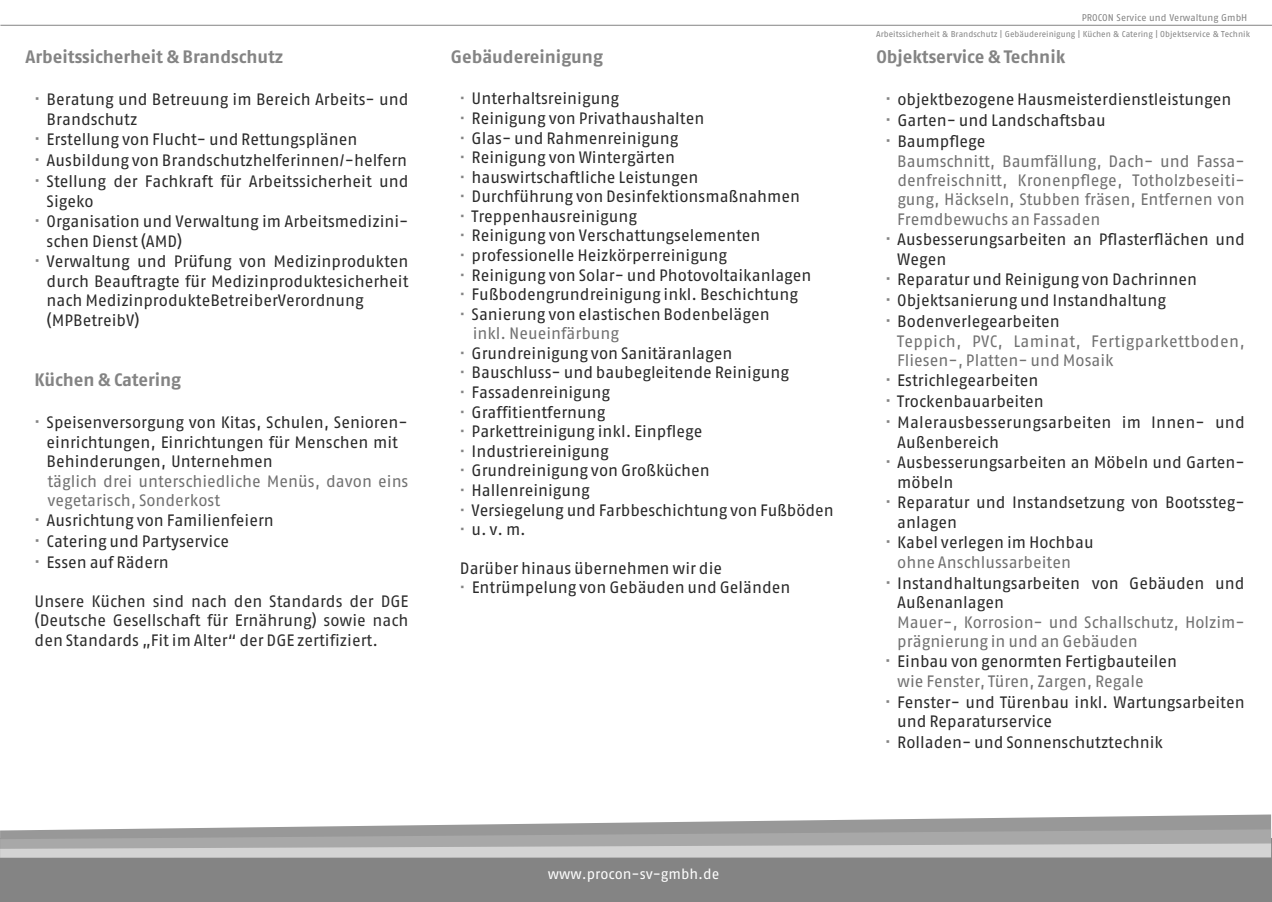
<style>
.page{position:relative;width:1272px;height:902px;background:#fff}
.page>*{position:absolute;margin:0;border:0;box-sizing:border-box;transform-origin:0 0}
.t1{font:700 18px "AWO Fago Office";letter-spacing:-.005em;color:#848484}
.t2{font:16.5px/19.6px "AWO Fago Office";color:#2a2a2a}
.t3{font:16.5px/19.4px "AWO Fago Office";color:#717171}
.t4{font:16.5px/19.4px "AWO Fago Office";color:#2d2d2d;text-align:justify}
.t5{font:16.5px/19.4px "AWO Fago Office";letter-spacing:.02em;color:#717171}
.t6{font:14.55px "AWO Fago Office";color:#fefefe}
.t7{font:9.75px "AWO Fago Office";color:#848484}
.t8{font:8.55px "AWO Fago Office";color:#848484}
</style>
<div class="page">
<div style="left:1px;top:838px;width:1270px;height:63px;background:#848484"></div>
<hr style="left:0;top:25px;width:1271px;height:1px;background:#848484">
<svg style="left:0;top:814px;width:1270px;height:43px"></svg>
<p class="t1" style="left:26px;top:49px;width:259px">Arbeitssicherheit &amp; Brandschutz</p>
<p class="t2" style="left:47px;top:91px;width:363px;line-height:20.1px">Beratung und Betreuung im Bereich Arbeits- und Brandschutz<br>Erstellung von Flucht- und Rettungsplänen Ausbildung von Brandschutzhelferinnen/-helfern Stellung der Fachkraft für Arbeitssicherheit und Sigeko<br>Organisation und Verwaltung im Arbeitsmedizini&shy;schen Dienst (AMD)<br>Verwaltung und Prüfung von Medizinprodukten durch Beauftragte für Medizinproduktesicherheit nach MedizinprodukteBetreiberVerordnung (MPBetreibV)</p>
<p class="t1" style="left:35px;top:371px;width:148px">Küchen &amp; Catering</p>
<p class="t2" style="left:47px;top:414px;width:362px">Speisenversorgung von Kitas, Schulen, Senioren&shy;einrichtungen, Einrichtungen für Menschen mit<br>Behinderungen, Unternehmen</p>
<p class="t3" style="left:47px;top:472px;width:362px">täglich drei unterschiedliche Menüs, davon eins vegetarisch, Sonderkost</p>
<p class="t2" style="left:47px;top:511px;width:229px;line-height:20.9px">Ausrichtung von Familienfeiern<br>Catering und Partyservice<br>Essen auf Rädern</p>
<p class="t4" style="left:35px;top:593px;width:375px">Unsere Küchen sind nach den Standards der DGE (Deutsche Gesellschaft für Ernährung) sowie nach den Standards „Fit im Alter“ der DGE zertifiziert.</p>
<p class="t1" style="left:451px;top:48px;width:153px">Gebäudereinigung</p>
<p class="t2" style="left:471px;top:90px;width:341px">Unterhaltsreinigung<br>Reinigung von Privathaushalten<br>Glas- und Rahmenreinigung<br>Reinigung von Wintergärten hauswirtschaftliche Leistungen<br>Durchführung von Desinfektionsmaßnahmen Treppenhausreinigung<br>Reinigung von Verschattungselementen professionelle Heizkörperreinigung<br>Reinigung von Solar- und Photovoltaikanlagen Fußbodengrundreinigung inkl. Beschichtung Sanierung von elastischen Bodenbelägen</p>
<p class="t3" style="left:472px;top:325px;width:148px">inkl. Neueinfärbung</p>
<p class="t2" style="left:471px;top:345px;width:363px">Grundreinigung von Sanitäranlagen<br>Bauschluss- und baubegleitende Reinigung<br>Fassadenreinigung<br>Graffitientfernung<br>Parkettreinigung inkl. Einpflege<br>Industriereinigung<br>Grundreinigung von Großküchen<br>Hallenreinigung<br>Versiegelung und Farbbeschichtung von Fußböden u. v. m.</p>
<p class="t2" style="left:471px;top:560px;width:320px;text-indent:-12px">Darüber hinaus übernehmen wir die<br>Entrümpelung von Gebäuden und Geländen</p>
<p class="t7" style="left:1081px;top:14px;width:167px">PROCON Service und Verwaltung GmbH</p>
<p class="t8" style="left:876px;top:31px;width:375px">Arbeitssicherheit &amp; Brandschutz | Gebäudereinigung | Küchen &amp; Catering | Objektservice &amp; Technik</p>
<p class="t1" style="left:876px;top:48px;width:190px">Objektservice &amp; Technik</p>
<p class="t2" style="left:897px;top:91px;width:335px;line-height:20.9px">objektbezogene Hausmeisterdienstleistungen<br>Garten- und Landschaftsbau<br>Baumpflege</p>
<p class="t3" style="left:897px;top:153px;width:349px;text-align:justify">Baumschnitt, Baumfällung, Dach- und Fassa&shy;denfreischnitt, Kronenpflege, Totholzbeseiti&shy;gung, Häckseln, Stubben fräsen, Entfernen von Fremdbewuchs an Fassaden</p>
<p class="t2" style="left:897px;top:231px;width:349px;line-height:20.4px">Ausbesserungsarbeiten an Pflasterflächen und<br>Wegen<br>Reparatur und Reinigung von Dachrinnen<br>Objektsanierung und Instandhaltung<br>Bodenverlegearbeiten</p>
<p class="t5" style="left:897px;top:333px;width:349px">Teppich, PVC, Laminat, Fertigparkettboden,<br>Fliesen-, Platten- und Mosaik</p>
<p class="t2" style="left:897px;top:372px;width:349px;line-height:20.2px">Estrichlegearbeiten<br>Trockenbauarbeiten<br>Malerausbesserungsarbeiten im Innen- und<br>Außenbereich<br>Ausbesserungsarbeiten an Möbeln und Garten&shy;möbeln<br>Reparatur und Instandsetzung von Bootssteg&shy;anlagen<br>Kabel verlegen im Hochbau</p>
<p class="t3" style="left:897px;top:554px;width:175px">ohne Anschlussarbeiten</p>
<p class="t2" style="left:897px;top:574px;width:349px">Instandhaltungsarbeiten von Gebäuden und<br>Außenanlagen</p>
<p class="t3" style="left:897px;top:614px;width:349px">Mauer-, Korrosion- und Schallschutz, Holzim&shy;prägnierung in und an Gebäuden</p>
<p class="t2" style="left:897px;top:653px;width:281px">Einbau von genormten Fertigbauteilen</p>
<p class="t3" style="left:897px;top:673px;width:248px">wie Fenster, Türen, Zargen, Regale</p>
<p class="t2" style="left:897px;top:693px;width:349px;line-height:20.1px">Fenster- und Türenbau inkl. Wartungsarbeiten und Reparaturservice<br>Rolladen- und Sonnenschutztechnik</p>
<p class="t6" style="left:548px;top:868px;width:173px">www.procon-sv-gmbh.de</p>
</div>
